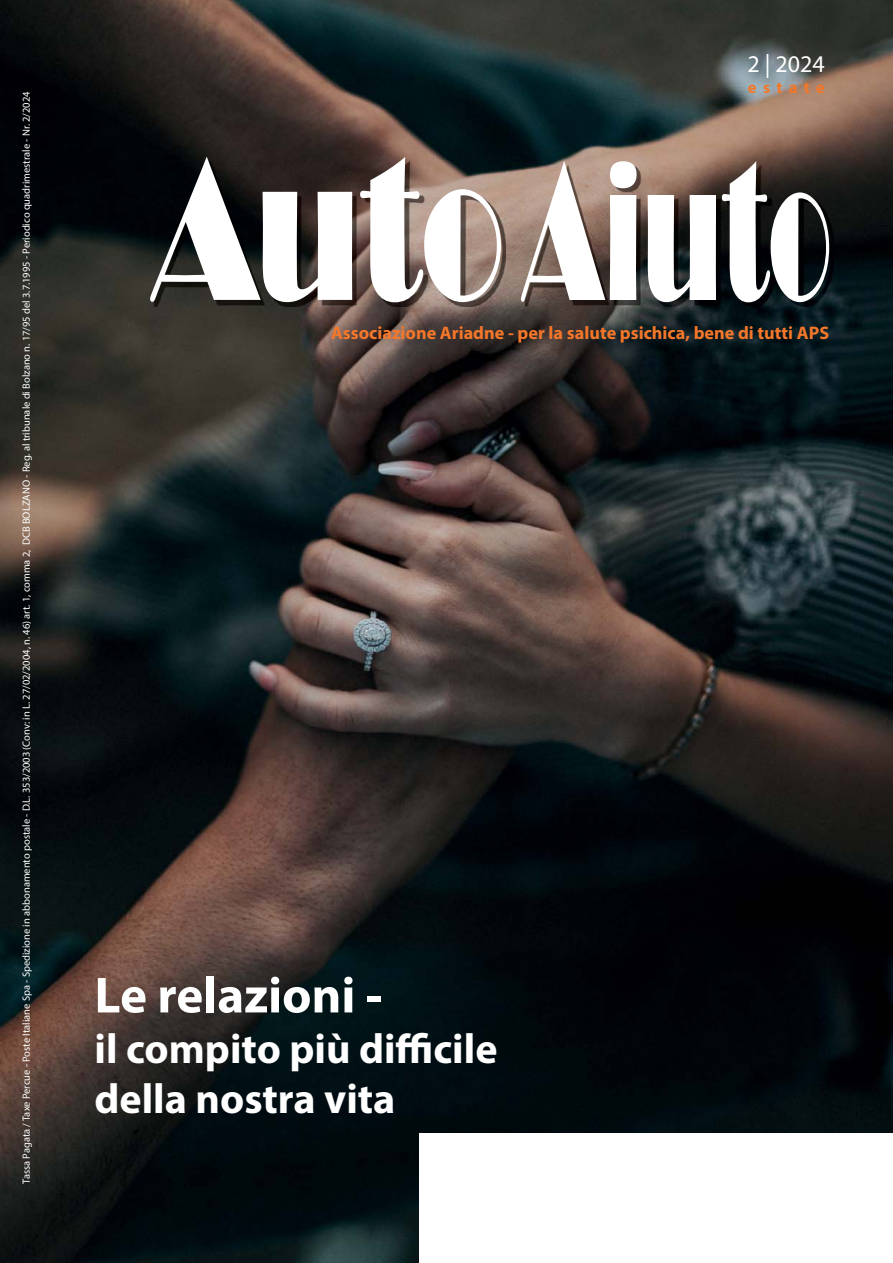
<style>
.page{position:relative;width:893px;height:1263px;background:#fff}
.page>*{position:absolute;margin:0;border:0;box-sizing:border-box;transform-origin:0 0}
.t1{font:700 51px "Myriad Pro";color:#fff}
.t2{font:700 42px/50.4px "Myriad Pro";color:#fff}
.t3{font:24px "Myriad Pro";color:#fff}
.t4{font:700 18.15px "Myriad Pro";color:#f4772a}
.t5{font:700 16.5px "Myriad Pro";letter-spacing:.385em;color:#f4772a}
.t6{font:10.5px "Myriad Pro";color:#fff}
</style>
<div class="page">
<img style="left:0;top:0;width:893px;height:1263px">
<div style="left:420px;top:1134px;width:473px;height:129px;background:#fff"></div>
<img style="left:154px;top:161px;width:351px;height:146px">
<svg style="left:150px;top:157px;width:351px;height:145px"></svg>
<img style="left:525px;top:165px;width:308px;height:142px">
<svg style="left:521px;top:161px;width:308px;height:141px"></svg>
<p class="t6" style="left:22px;top:1184px;width:1094px;rotate:-90deg">Tassa Pagata / Taxe Percue - Poste Italiane Spa - Spedizione in abbonamento postale - D.L. 353/2003 (Conv: in L. 27/02/2004, n. 46) art. 1, comma 2, DCB BOLZANO - Reg. al tribunale di Bolzano n. 17/95 del 3.7.1995 - Periodico quadrimestrale - Nr. 2/2024</p>
<h3 class="t3" style="left:747px;top:55px;width:79px">2 | 2024</h3>
<h3 class="t5" style="left:748px;top:81px;width:78px">estate</h3>
<h3 class="t4" style="left:331px;top:326px;width:500px">Associazione Ariadne - per la salute psichica, bene di tutti APS</h3>
<h1 class="t1" style="left:94px;top:976px;width:289px">Le relazioni -</h1>
<h2 class="t2" style="left:94px;top:1028px;width:404px">il compito più difficile della nostra vita</h2>
</div>
